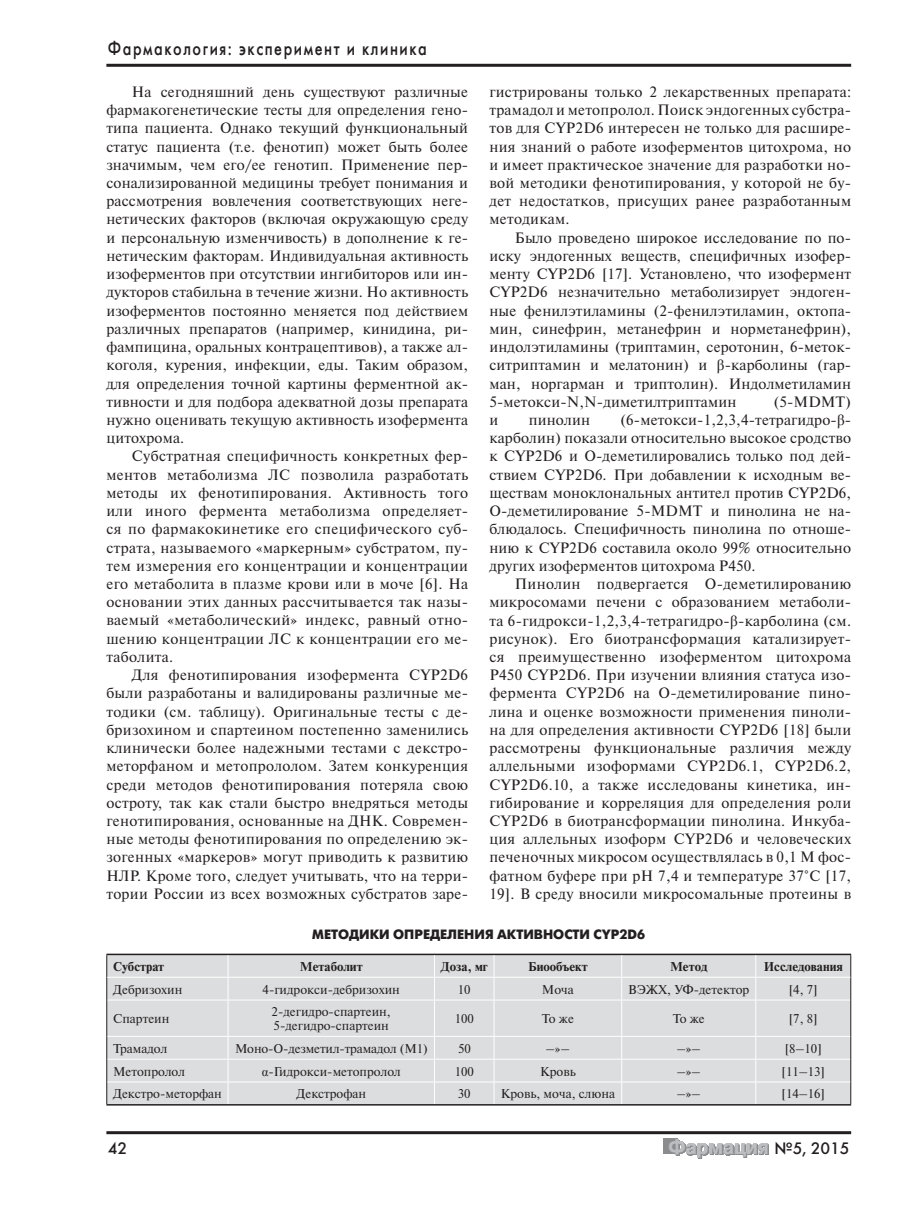
<style>
.page{position:relative;width:915px;height:1212px;background:#fff}
.page>*{position:absolute;margin:0;border:0;box-sizing:border-box;transform-origin:0 0}
.t1{font:700 20.25px "Pragmatica C";color:#8a8c8e;scale:.9 1}
.t2{font:19.5px "Futura Futuris C";letter-spacing:.1em;color:#231f20;scale:.8 1}
.t3{font:16.5px "Futura Futuris C";color:#231f20}
.t4{font:15px/18.3px "Newton C";letter-spacing:.02em;color:#231f20;text-align:justify}
.t5{font:700 13.5px "Futura Futuris C";color:#231f20}
.t6{font:12.75px/13.5px "Newton C";color:#231f20}
.t7{font:700 12.75px "Newton C";color:#231f20}
.s1{font-family:"Times New Roman"}
</style>
<div class="page">
<hr style="left:106px;top:64px;width:744px;height:3px;background:#231f20">
<hr style="left:106px;top:1131px;width:744px;height:3px;background:#231f20">
<div style="left:663px;top:1138px;width:14px;height:16px;background:#8a8c8e"></div>
<div style="left:107px;top:955px;width:743px;height:149px;background:#dcddde"></div>
<hr style="left:107px;top:1000px;width:648px;height:1px;background:#fff">
<hr style="left:227px;top:1000px;width:1px;height:36px;background:#fff">
<hr style="left:434px;top:1000px;width:1px;height:36px;background:#fff">
<hr style="left:493px;top:1000px;width:1px;height:36px;background:#fff">
<hr style="left:621px;top:1000px;width:1px;height:36px;background:#fff">
<hr style="left:755px;top:1000px;width:95px;height:1px;background:#fff">
<hr style="left:755px;top:1000px;width:1px;height:36px;background:#fff">
<hr style="left:107px;top:1036px;width:648px;height:1px;background:#fff">
<hr style="left:107px;top:1059px;width:648px;height:1px;background:#fff">
<hr style="left:755px;top:1036px;width:95px;height:1px;background:#fff">
<hr style="left:755px;top:1059px;width:95px;height:1px;background:#fff">
<hr style="left:106px;top:1000px;width:1px;height:36px;background:#231f20">
<hr style="left:850px;top:1000px;width:1px;height:36px;background:#231f20">
<hr style="left:107px;top:1081px;width:327px;height:1px;background:#fff">
<svg style="left:227px;top:1037px;width:1px;height:67px"></svg>
<hr style="left:434px;top:1081px;width:60px;height:1px;background:#fff">
<svg style="left:434px;top:1037px;width:1px;height:67px"></svg>
<hr style="left:494px;top:1081px;width:127px;height:1px;background:#fff">
<svg style="left:493px;top:1037px;width:1px;height:67px"></svg>
<hr style="left:621px;top:1081px;width:134px;height:1px;background:#fff">
<svg style="left:621px;top:1037px;width:1px;height:67px"></svg>
<hr style="left:755px;top:1081px;width:95px;height:1px;background:#fff">
<svg style="left:755px;top:1037px;width:1px;height:67px"></svg>
<svg style="left:106px;top:1036px;width:1px;height:68px"></svg>
<svg style="left:850px;top:1036px;width:1px;height:68px"></svg>
<hr style="left:106px;top:1104px;width:744px;height:1px;background:#231f20">
<hr style="left:106px;top:954px;width:744px;height:1px;background:#231f20">
<svg style="left:106px;top:955px;width:1px;height:45px"></svg>
<svg style="left:850px;top:955px;width:1px;height:45px"></svg>
<svg style="left:227px;top:955px;width:1px;height:45px"></svg>
<svg style="left:434px;top:955px;width:1px;height:45px"></svg>
<svg style="left:493px;top:955px;width:1px;height:45px"></svg>
<svg style="left:621px;top:955px;width:1px;height:45px"></svg>
<svg style="left:755px;top:955px;width:1px;height:45px"></svg>
<hr style="left:107px;top:977px;width:743px;height:1px;background:#fff">
<h2 class="t2" style="left:108px;top:41px;width:400px">Фармакология: эксперимент и клиника</h2>
<p class="t4" style="left:489px;top:84px;width:363px">гистрированы только 2 лекарственных препарата: трамадол и метопролол. Поиск эндогенных субстра&shy;тов для CYP2D6 интересен не только для расшире&shy;ния знаний о работе изоферментов цитохрома, но и имеет практическое значение для разработки но&shy;вой методики фенотипирования, у которой не бу&shy;дет недостатков, присущих ранее разработанным методикам.</p>
<p class="t4" style="left:489px;top:230px;width:363px;text-indent:26px">Было проведено широкое исследование по по&shy;иску эндогенных веществ, специфичных изофер&shy;менту CYP2D6 [17]. Установлено, что изофермент CYP2D6 незначительно метаболизирует эндоген&shy;ные фенилэтиламины (2-фенилэтиламин, октопа&shy;мин, синефрин, метанефрин и норметанефрин), индолэтиламины (триптамин, серотонин, 6-меток&shy;ситриптамин и мелатонин) и <span class="s1">β</span>-карболины (гар&shy;ман, норгарман и триптолин). Индолметиламин 5-метокси-N,N-диметилтриптамин</p>
<p class="t4" style="left:106px;top:84px;width:363px;text-indent:26px">На сегодняшний день существуют различные фармакогенетические тесты для определения гено&shy;типа пациента. Однако текущий функциональный статус пациента (т.е. фенотип) может быть более значимым, чем его/ее генотип. Применение пер&shy;сонализированной медицины требует понимания и рассмотрения вовлечения соответствующих неге&shy;нетических факторов (включая окружающую среду и персональную изменчивость) в дополнение к ге&shy;нетическим факторам. Индивидуальная активность изоферментов при отсутствии ингибиторов или ин&shy;дукторов стабильна в течение жизни. Но активность изоферментов постоянно меняется под действием различных препаратов (например, кинидина, ри&shy;фампицина, оральных контрацептивов), а также ал&shy;коголя, курения, инфекции, еды. Таким образом, для определения точной картины ферментной ак&shy;тивности и для подбора адекватной дозы препарата нужно оценивать текущую активность изофермента цитохрома.</p>
<p class="t4" style="left:106px;top:449px;width:363px;text-indent:26px">Субстратная специфичность конкретных фер&shy;ментов метаболизма ЛС позволила разработать методы их фенотипирования. Активность того или иного фермента метаболизма определяет&shy;ся по фармакокинетике его специфического суб&shy;страта, называемого «маркерным» субстратом, пу&shy;тем измерения его концентрации и концентрации его метаболита в плазме крови или в моче [6]. На основании этих данных рассчитывается так назы&shy;ваемый «метаболический» индекс, равный отно&shy;шению концентрации ЛС к концентрации его ме&shy;таболита.</p>
<p class="t4" style="left:106px;top:667px;width:363px;text-indent:26px">Для фенотипирования изофермента CYP2D6 были разработаны и валидированы различные ме&shy;тодики (см. таблицу). Оригинальные тесты с де&shy;бризохином и спартеином постепенно заменились клинически более надежными тестами с декстро&shy;меторфаном и метопрололом. Затем конкуренция среди методов фенотипирования потеряла свою остроту, так как стали быстро внедряться методы генотипирования, основанные на ДНК. Современ&shy;ные методы фенотипирования по определению эк&shy;зогенных «маркеров» могут приводить к развитию НЛР. Кроме того, следует учитывать, что на терри&shy;тории России из всех возможных субстратов заре-</p>
<p class="t4" style="left:773px;top:394px;width:79px">(5-MDMT)</p>
<p class="t4" style="left:489px;top:412px;width:363px;text-indent:131px">(6-метокси-1,2,3,4-тетрагидро-<span class="s1">β&shy;</span>карболин) показали относительно высокое сродство к CYP2D6 и О-деметилировались только под дей&shy;ствием CYP2D6. При добавлении к исходным ве&shy;ществам моноклональных антител против CYP2D6, О-деметилирование 5-MDMT и пинолина не на&shy;блюдалось. Специфичность пинолина по отноше&shy;нию к CYP2D6 составила около 99% относительно других изоферментов цитохрома Р450.</p>
<p class="t4" style="left:489px;top:576px;width:363px;text-indent:26px">Пинолин подвергается О-деметилированию микросомами печени с образованием метаболи&shy;та 6-гидрокси-1,2,3,4-тетрагидро-<span class="s1">β</span>-карболина (см. рисунок). Его биотрансформация катализирует&shy;ся преимущественно изоферментом цитохрома Р450 CYP2D6. При изучении влияния статуса изо&shy;фермента CYP2D6 на О-деметилирование пино&shy;лина и оценке возможности применения пиноли&shy;на для определения активности CYP2D6 [18] были рассмотрены функциональные различия между аллельными изоформами CYP2D6.1, CYP2D6.2, CYP2D6.10, а также исследованы кинетика, ин&shy;гибирование и корреляция для определения роли CYP2D6 в биотрансформации пинолина. Инкуба&shy;ция аллельных изоформ CYP2D6 и человеческих печеночных микросом осуществлялась в 0,1 М фос&shy;фатном буфере при рН 7,4 и температуре 37°С [17, 19]. В среду вносили микросомальные протеины в</p>
<p class="t5" style="left:312px;top:929px;width:334px">МЕТОДИКИ ОПРЕДЕЛЕНИЯ АКТИВНОСТИ CYP2D6</p>
<p class="t4" style="left:489px;top:412px;width:10px">и</p>
<p class="t4" style="left:528px;top:412px;width:63px">пинолин</p>
<p class="t7" style="left:113px;top:961px;width:53px">Субстрат</p>
<p class="t7" style="left:300px;top:961px;width:64px">Метаболит</p>
<p class="t7" style="left:440px;top:961px;width:48px">Доза, мг</p>
<p class="t7" style="left:528px;top:961px;width:61px">Биообъект</p>
<p class="t7" style="left:670px;top:961px;width:39px">Метод</p>
<p class="t7" style="left:763px;top:961px;width:80px">Исследования</p>
<p class="t6" style="left:113px;top:984px;width:71px">Дебризохин</p>
<p class="t6" style="left:262px;top:984px;width:139px">4-гидрокси-дебризохин</p>
<p class="t6" style="left:457px;top:984px;width:14px">10</p>
<p class="t6" style="left:541px;top:984px;width:33px">Моча</p>
<p class="t6" style="left:628px;top:984px;width:122px">ВЭЖХ, УФ-детектор</p>
<p class="t6" style="left:788px;top:984px;width:30px">[4, 7]</p>
<p class="t6" style="left:113px;top:1013px;width:58px">Спартеин</p>
<p class="t6" style="left:271px;top:1007px;width:121px">2-дегидро-спартеин,<br>5-дегидро-спартеин</p>
<p class="t6" style="left:454px;top:1013px;width:21px">100</p>
<p class="t6" style="left:541px;top:1013px;width:33px">То же</p>
<p class="t6" style="left:672px;top:1013px;width:33px">То же</p>
<p class="t6" style="left:788px;top:1013px;width:30px">[7, 8]</p>
<p class="t6" style="left:113px;top:1043px;width:56px">Трамадол</p>
<p class="t6" style="left:235px;top:1043px;width:194px">Моно-О-дезметил-трамадол (М1)</p>
<p class="t6" style="left:458px;top:1043px;width:14px">50</p>
<p class="t6" style="left:545px;top:1043px;width:25px">–»–</p>
<p class="t6" style="left:676px;top:1043px;width:25px">–»–</p>
<p class="t6" style="left:784px;top:1043px;width:39px">[8–10]</p>
<p class="t6" style="left:113px;top:1066px;width:73px">Метопролол</p>
<p class="t6" style="left:261px;top:1066px;width:141px"><span class="s1">α</span>-Гидрокси-метопролол</p>
<p class="t6" style="left:454px;top:1066px;width:21px">100</p>
<p class="t6" style="left:540px;top:1066px;width:37px">Кровь</p>
<p class="t6" style="left:676px;top:1066px;width:25px">–»–</p>
<p class="t6" style="left:781px;top:1066px;width:45px">[11–13]</p>
<p class="t6" style="left:113px;top:1088px;width:110px">Декстро-меторфан</p>
<p class="t6" style="left:296px;top:1088px;width:71px">Декстрофан</p>
<p class="t6" style="left:457px;top:1088px;width:14px">30</p>
<p class="t6" style="left:500px;top:1088px;width:116px">Кровь, моча, слюна</p>
<p class="t6" style="left:676px;top:1088px;width:25px">–»–</p>
<p class="t6" style="left:781px;top:1088px;width:45px">[14–16]</p>
<h1 class="t1" style="left:669px;top:1140px;width:113px">Фармация</h1>
<p class="t3" style="left:108px;top:1142px;width:21px">42</p>
<p class="t3" style="left:774px;top:1142px;width:77px">№5, 2015</p>
</div>
